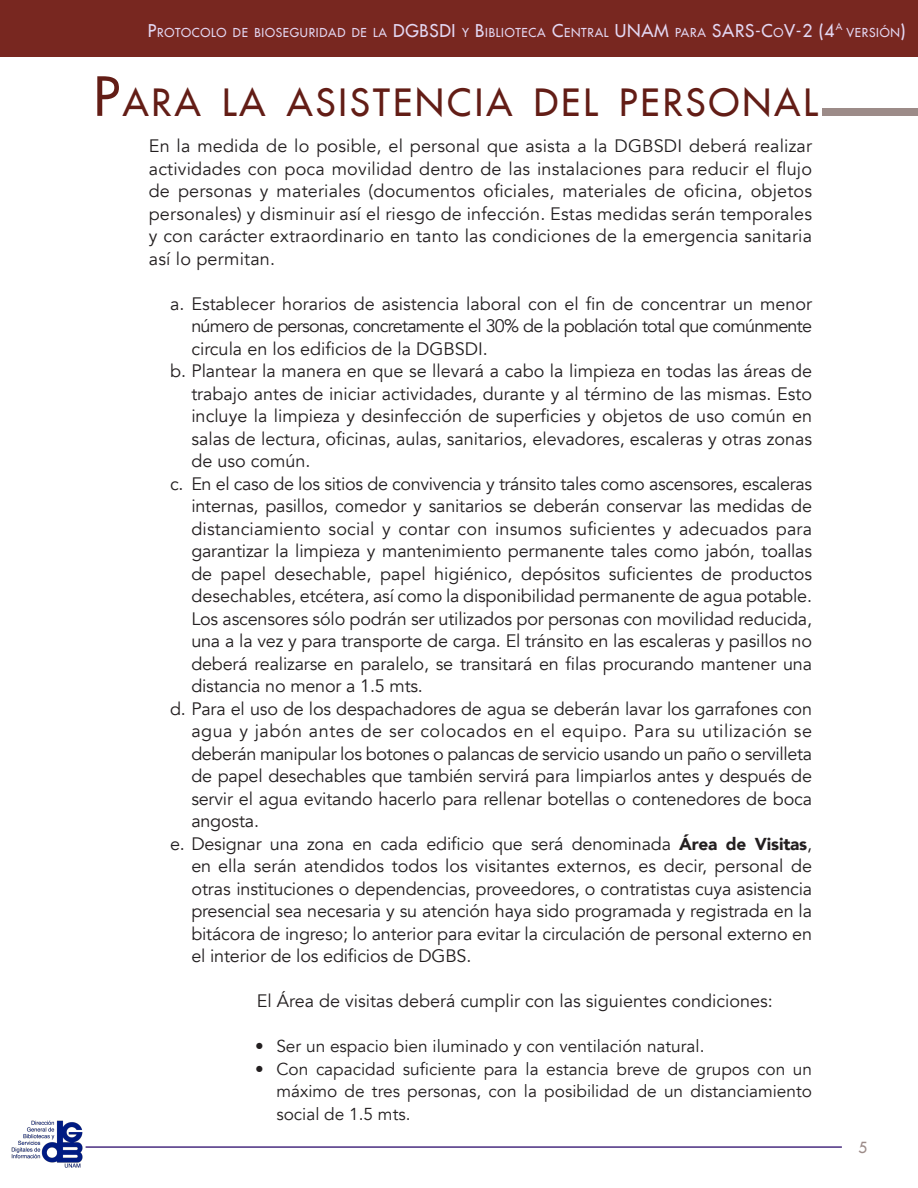
<style>
.page{position:relative;width:918px;height:1188px;background:#fff}
.page>*{position:absolute;margin:0;border:0;box-sizing:border-box;transform-origin:0 0}
.Titulo_Capitulo{font:36.75px "Futura LT";letter-spacing:.085em;color:#631d16}
.Cuerpo_de_texto{font:18px/22.5px "Avenir";color:#231f20;text-align:justify}
.t1{font:17.25px/22.5px "Avenir";color:#231f20;text-align:justify}
.t2{font:17.25px "Futura LT";color:#e3d7f2}
.t3{font:15px "Futura LT";color:#9c8b88}
.t4{font:12.15px "Futura LT";letter-spacing:.055em;color:#e3d7f2}
.t5{font:9.45px "Futura LT";color:#e3d7f2}
.s1{font-size:17.25px}
.s2{font-size:12.15px}
.s3{font-size:52.5px}
.s4{font-weight:900;font-size:17.25px}
</style>
<div class="page">
<hr style="left:86px;top:1146px;width:756px;height:2px;background:#492d80">
<img style="left:11px;top:1120px;width:72px;height:48px">
<div style="left:0;top:0;width:918px;height:56px;background:#782720"></div>
<div style="left:822px;top:109px;width:96px;height:7px;background:#9c8b88"></div>
<p class="t5" style="left:836px;top:21px;width:8px">A</p>
<p class="t4" style="left:148px;top:25px;width:257px"><span class="s1">P</span>ROTOCOLO DE BIOSEGURIDAD DE LA <span class="s1">DGBSDI</span></p>
<p class="t4" style="left:462px;top:25px;width:167px">Y <span class="s1">B</span>IBLIOTECA <span class="s1">C</span>ENTRAL <span class="s1">UNA</span></p>
<p class="t2" style="left:654px;top:20px;width:70px">M <span class="s2">PARA</span> SARS</p>
<p class="t2" style="left:755px;top:20px;width:152px">-C<span class="s2">O</span>V-2 (4 <span class="s2">VERSIÓN</span>)</p>
<p class="Titulo_Capitulo" style="left:94px;top:78px;width:726px"><span class="s3">P</span>ARA LA ASISTENCIA DEL PERSONAL</p>
<p class="Cuerpo_de_texto" style="left:149px;top:135px;width:665px">En la medida de lo posible, el personal que asista a la DGBSDI deberá realizar actividades con poca movilidad dentro de las instalaciones para reducir el flujo de personas y materiales (documentos oficiales, materiales de oficina, objetos personales) y disminuir así el riesgo de infección. Estas medidas serán temporales y con carácter extraordinario en tanto las condiciones de la emergencia sanitaria así lo permitan.</p>
<p class="Cuerpo_de_texto" style="left:191px;top:292px;width:622px;text-indent:-21px">a. Establecer horarios de asistencia laboral con el fin de concentrar un menor número de personas, concretamente el 30% de la población total que comúnmente circula en los edificios de la DGBSDI.</p>
<p class="Cuerpo_de_texto" style="left:191px;top:360px;width:622px;text-indent:-21px">b. Plantear la manera en que se llevará a cabo la limpieza en todas las áreas de trabajo antes de iniciar actividades, durante y al término de las mismas. Esto incluye la limpieza y desinfección de superficies y objetos de uso común en salas de lectura, oficinas, aulas, sanitarios, elevadores, escaleras y otras zonas de uso común.</p>
<p class="Cuerpo_de_texto" style="left:191px;top:472px;width:622px;text-indent:-21px">c. En el caso de los sitios de convivencia y tránsito tales como ascensores, escaleras internas, pasillos, comedor y sanitarios se deberán conservar las medidas de distanciamiento social y contar con insumos suficientes y adecuados para garantizar la limpieza y mantenimiento permanente tales como jabón, toallas de papel desechable, papel higiénico, depósitos suficientes de productos desechables, etcétera, así como la disponibilidad permanente de agua potable.<br>Los ascensores sólo podrán ser utilizados por personas con movilidad reducida, una a la vez y para transporte de carga. El tránsito en las escaleras y pasillos no deberá realizarse en paralelo, se transitará en filas procurando mantener una distancia no menor a 1.5 mts.</p>
<p class="Cuerpo_de_texto" style="left:191px;top:697px;width:622px;text-indent:-21px">d. Para el uso de los despachadores de agua se deberán lavar los garrafones con agua y jabón antes de ser colocados en el equipo. Para su utilización se deberán manipular los botones o palancas de servicio usando un paño o servilleta de papel desechables que también servirá para limpiarlos antes y después de servir el agua evitando hacerlo para rellenar botellas o contenedores de boca angosta.</p>
<p class="Cuerpo_de_texto" style="left:191px;top:832px;width:622px;text-indent:-21px">e. Designar una zona en cada edificio que será denominada <span class="s4">Área de Visitas</span>, en ella serán atendidos todos los visitantes externos, es decir, personal de otras instituciones o dependencias, proveedores, o contratistas cuya asistencia presencial sea necesaria y su atención haya sido programada y registrada en la bitácora de ingreso; lo anterior para evitar la circulación de personal externo en el interior de los edificios de DGBS.</p>
<p class="Cuerpo_de_texto" style="left:257px;top:990px;width:518px">El Área de visitas deberá cumplir con las siguientes condiciones:</p>
<p class="t1" style="left:255px;top:1035px;width:451px">• Ser un espacio bien iluminado y con ventilación natural.</p>
<p class="t1" style="left:276px;top:1058px;width:537px;text-indent:-21px">• Con capacidad suficiente para la estancia breve de grupos con un máximo de tres personas, con la posibilidad de un distanciamiento social de 1.5 mts.</p>
<p class="t3" style="left:858px;top:1138px;width:10px">5</p>
</div>
